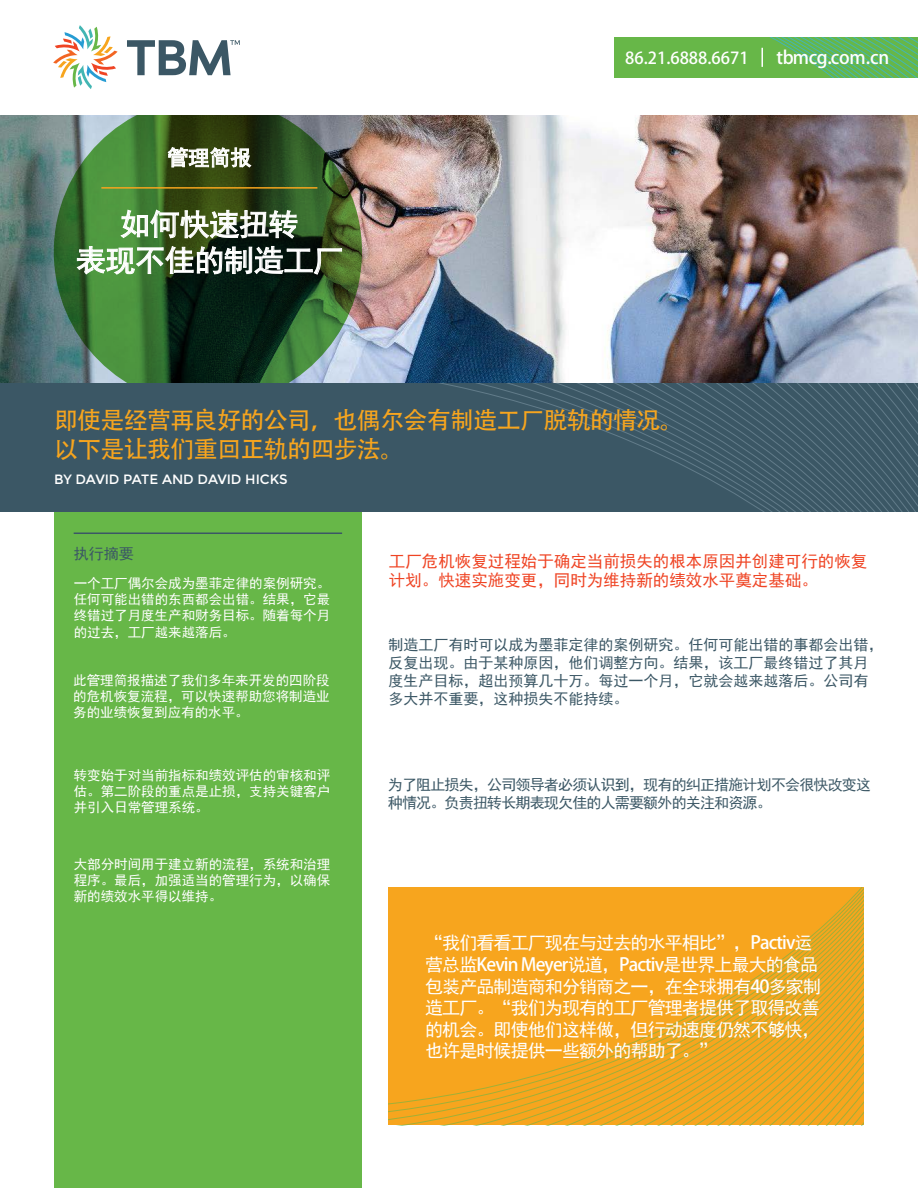
<style>
.page{position:relative;width:918px;height:1188px;background:#fff}
.page>*{position:absolute;margin:0;border:0;box-sizing:border-box;transform-origin:0 0}
.t1{font:30px/36px "Sim Hei";letter-spacing:-.01em;color:#fff;text-align:center}
.t2{font:24px/28.8px "Vista Slab OT";letter-spacing:-.03em;color:#f7a51e}
.t3{font:21px "Sim Hei";color:#fff}
.t4{font:18px/21.6px "Sim Hei";letter-spacing:-.05em;color:#fff}
.t5{font:18px "Vista Slab OT";letter-spacing:-.02em;color:#fff}
.t6{font:16.5px/19.8px "Sim Hei";color:#ef4424}
.t7{font:16.5px "Vista Slab OT";color:#fff}
.t8{font:15px/18px "Sim Hei";color:#3b5765}
.t9{font:15px/18px "Sim Hei";letter-spacing:-.055em;color:#3b5765}
.t10{font:13.5px/16.2px "Sim Hei";color:#fff;text-align:justify}
.t11{font:13.5px "Montserrat";letter-spacing:-.01em;color:#fff}
.s1{font-family:"Vista Slab OT Reg G Bpc EUC H"}
</style>
<div class="page">
<svg style="left:389px;top:887px;width:475px;height:238px;background:#f0a51f"></svg>
<div style="left:54px;top:452px;width:308px;height:736px;background:#67b748"></div>
<img style="left:0;top:115px;width:918px;height:268px">
<svg style="left:54px;top:98px;width:308px;height:308px;background:#2d5724"></svg>
<hr style="left:74px;top:533px;width:268px;height:1px;background:#3b5765">
<div style="left:0;top:0;width:918px;height:115px;background:#fff"></div>
<svg style="left:615px;top:37px;width:303px;height:41px;background:#64b753"></svg>
<div style="left:0;top:383px;width:918px;height:128px;background:#3b5765"></div>
<svg style="left:439px;top:383px;width:479px;height:128px"></svg>
<hr style="left:101px;top:187px;width:216px;height:2px;background:#f7a51e">
<svg style="left:53px;top:25px;width:65px;height:64px"></svg>
<svg style="left:127px;top:40px;width:113px;height:35px"></svg>
<svg style="left:168px;top:148px;width:83px;height:19px;background:#9ba28a"></svg>
<img style="left:120px;top:210px;width:177px;height:29px">
<img style="left:77px;top:246px;width:265px;height:29px">
<p class="t3" style="left:167px;top:147px;width:85px">管理简报</p>
<p class="t1" style="left:76px;top:206px;width:269px">如何快速扭转<br>表现不佳的制造工厂</p>
<p class="t7" style="left:625px;top:48px;width:125px">86.21.6888.6671</p>
<p class="t5" style="left:776px;top:46px;width:115px">tbmcg.com.cn</p>
<p class="t2" style="left:54px;top:406px;width:631px">即使是经营再良好的公司，也偶尔会有制造工厂脱轨的情况。以下是让我们重回正轨的四步法。</p>
<p class="t11" style="left:54px;top:472px;width:235px">BY DAVID PATE AND DAVID HICKS</p>
<p class="t8" style="left:74px;top:544px;width:61px">执行摘要</p>
<p class="t10" style="left:74px;top:575px;width:258px">一个工厂偶尔会成为墨菲定律的案例研究。任何可能出错的东西都会出错。结果，它最终错过了月度生产和财务目标。随着每个月的过去，工厂越来越落后。</p>
<p class="t10" style="left:73px;top:672px;width:258px">此管理简报描述了我们多年来开发的四阶段的危机恢复流程，可以快速帮助您将制造业务的业绩恢复到应有的水平。</p>
<p class="t10" style="left:74px;top:767px;width:258px">转变始于对当前指标和绩效评估的审核和评估。第二阶段的重点是止损，支持关键客户并引入日常管理系统。</p>
<p class="t10" style="left:74px;top:856px;width:258px">大部分时间用于建立新的流程，系统和治理程序。最后，加强适当的管理行为，以确保新的绩效水平得以维持。</p>
<p class="t6" style="left:389px;top:551px;width:480px">工厂危机恢复过程始于确定当前损失的根本原因并创建可行的恢复计划。快速实施变更，同时为维持新的绩效水平奠定基础。</p>
<p class="t8" style="left:388px;top:636px;width:496px">制造工厂有时可以成为墨菲定律的案例研究。任何可能出错的事都会出错，反复出现。由于某种原因，他们调整方向。结果，该工厂最终错过了其月度生产目标，超出预算几十万。每过一个月，它就会越来越落后。公司有多大并不重要，这种损失不能持续。</p>
<p class="t9" style="left:388px;top:776px;width:485px">为了阻止损失，公司领导者必须认识到，现有的纠正措施计划不会很快改变这种情况。负责扭转长期表现欠佳的人需要额外的关注和资源。</p>
<p class="t4" style="left:425px;top:932px;width:397px">“我们看看工厂现在与过去的水平相比”，<span class="s1">Pactiv</span>运营总监<span class="s1">Kevin Meyer</span>说道，<span class="s1">Pactiv</span>是世界上最大的食品包装产品制造商和分销商之一，在全球拥有<span class="s1">40</span>多家制造工厂。“我们为现有的工厂管理者提供了取得改善的机会。即使他们这样做，但行动速度仍然不够快，也许是时候提供一些额外的帮助了。”</p>
</div>
